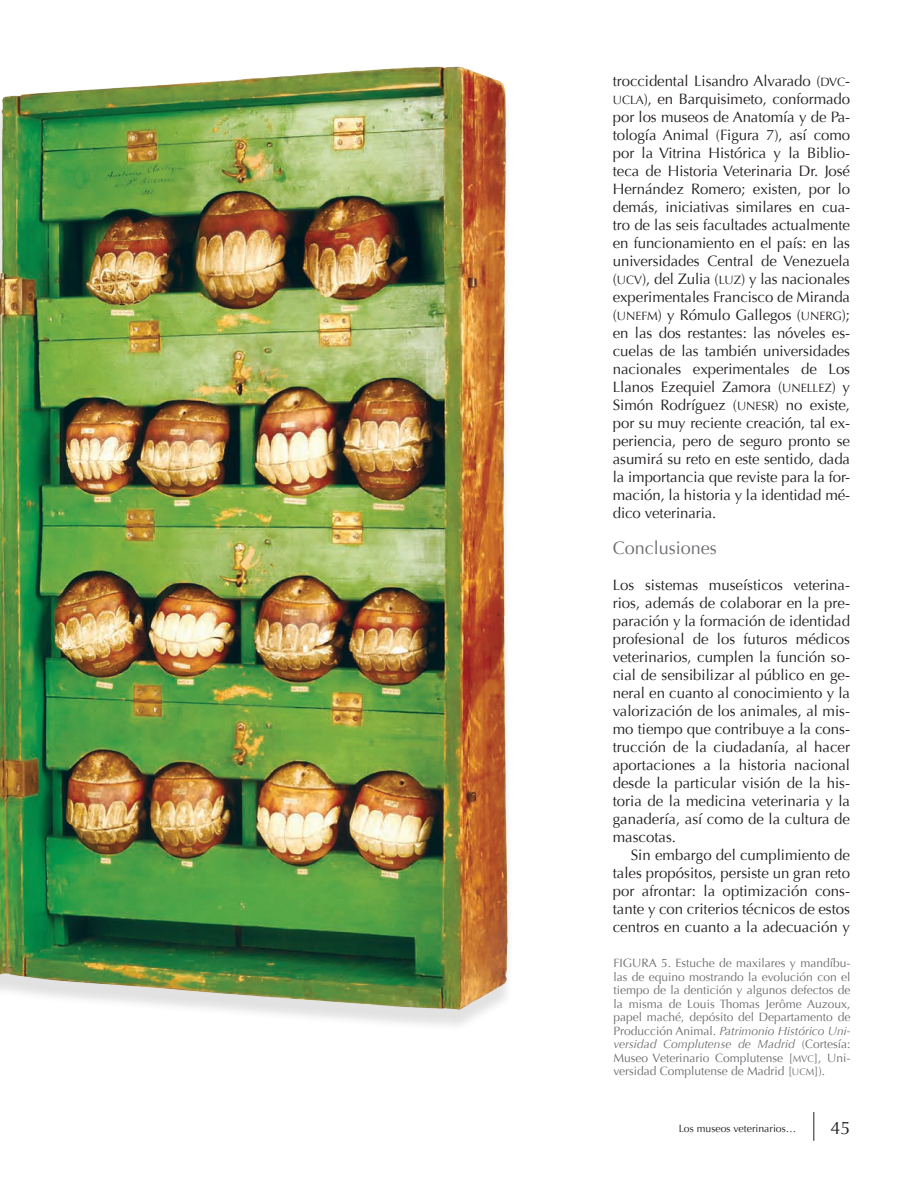
<style>
.page{position:relative;width:918px;height:1188px;background:#fff}
.page>*{position:absolute;margin:0;border:0;box-sizing:border-box;transform-origin:0 0}
.subtitulo_1{font:18px "Optima";color:#6c6d70}
.Folio_Indicador_Capi{font:18px "Optima";color:#231f20}
.cuerpo_de_texto{font:15px/18px "Optima";color:#231f20;text-align:justify}
.primer_parrafo{font:15px/18px "Optima";color:#231f20;text-align:justify}
.pies-fotos{font:12px/13.5px "Optima";color:#6c6d70;text-align:justify}
.t1{font:10.5px "Optima";color:#231f20}
.s1{font-family:"Optima Regular SC800";font-size:12px}
.s2{font-family:"Optima Regular SC800"}
.s3{font-style:italic}
.s4{font-family:"Optima Regular SC800";font-size:9.6px}
</style>
<div class="page">
<svg style="left:814px;top:1112px;width:1px;height:29px"></svg>
<img style="left:0;top:66px;width:509px;height:960px">
<p class="cuerpo_de_texto" style="left:613px;top:72px;width:239px">troccidental Lisandro Alvarado (<span class="s1">DVC</span><span class="s2">-</span><span class="s1">UCLA</span><span class="s2">),</span> en Barquisimeto, conformado por los museos de Anatomía y de Pa&shy;tología Animal (Figura 7), así como por la Vitrina Histórica y la Biblio&shy;teca de Historia Veterinaria Dr. José Hernández Romero; existen, por lo demás, iniciativas similares en cua&shy;tro de las seis facultades actualmente en funcionamiento en el país: en las universidades Central de Venezuela (<span class="s1">UCV</span>), del Zulia (<span class="s1">LUZ</span>) y las nacionales experimentales Francisco de Miranda (<span class="s1">UNEFM</span>) y Rómulo Gallegos (<span class="s1">UNERG</span>); en las dos restantes: las nóveles es&shy;cuelas de las también universidades nacionales experimentales de Los Llanos Ezequiel Zamora (<span class="s1">UNELLEZ</span>) y Simón Rodríguez (<span class="s1">UNESR</span>) no existe, por su muy reciente creación, tal ex&shy;periencia, pero de seguro pronto se asumirá su reto en este sentido, dada la importancia que reviste para la for&shy;mación, la historia y la identidad mé&shy;dico veterinaria.</p>
<p class="subtitulo_1" style="left:613px;top:537px;width:106px">Conclusiones</p>
<p class="primer_parrafo" style="left:613px;top:576px;width:239px">Los sistemas museísticos veterina&shy;rios, además de colaborar en la pre&shy;paración y la formación de identidad profesional de los futuros médicos veterinarios, cumplen la función so&shy;cial de sensibilizar al público en ge&shy;neral en cuanto al conocimiento y la valorización de los animales, al mis&shy;mo tiempo que contribuye a la cons&shy;trucción de la ciudadanía, al hacer aportaciones a la historia nacional desde la particular visión de la his&shy;toria de la medicina veterinaria y la ganadería, así como de la cultura de mascotas.</p>
<p class="cuerpo_de_texto" style="left:613px;top:846px;width:239px;text-indent:18px">Sin embargo del cumplimiento de tales propósitos, persiste un gran reto por afrontar: la optimización cons&shy;tante y con criterios técnicos de estos centros en cuanto a la adecuación y</p>
<p class="pies-fotos" style="left:613px;top:957px;width:238px">FIGURA 5. Estuche de maxilares y mandíbu&shy;las de equino mostrando la evolución con el tiempo de la dentición y algunos defectos de la misma de Louis Thomas Jerôme Auzoux, papel maché, depósito del Departamento de Producción Animal. <span class="s3">Patrimonio Histórico Uni&shy;versidad Complutense de Madrid</span> (Cortesía:<br>Museo Veterinario Complutense [<span class="s4">MVC</span>], Uni&shy;versidad Complutense de Madrid [<span class="s4">UCM</span>]).</p>
<p class="t1" style="left:679px;top:1122px;width:119px">Los museos veterinarios…</p>
<p class="Folio_Indicador_Capi" style="left:830px;top:1117px;width:22px">45</p>
</div>
